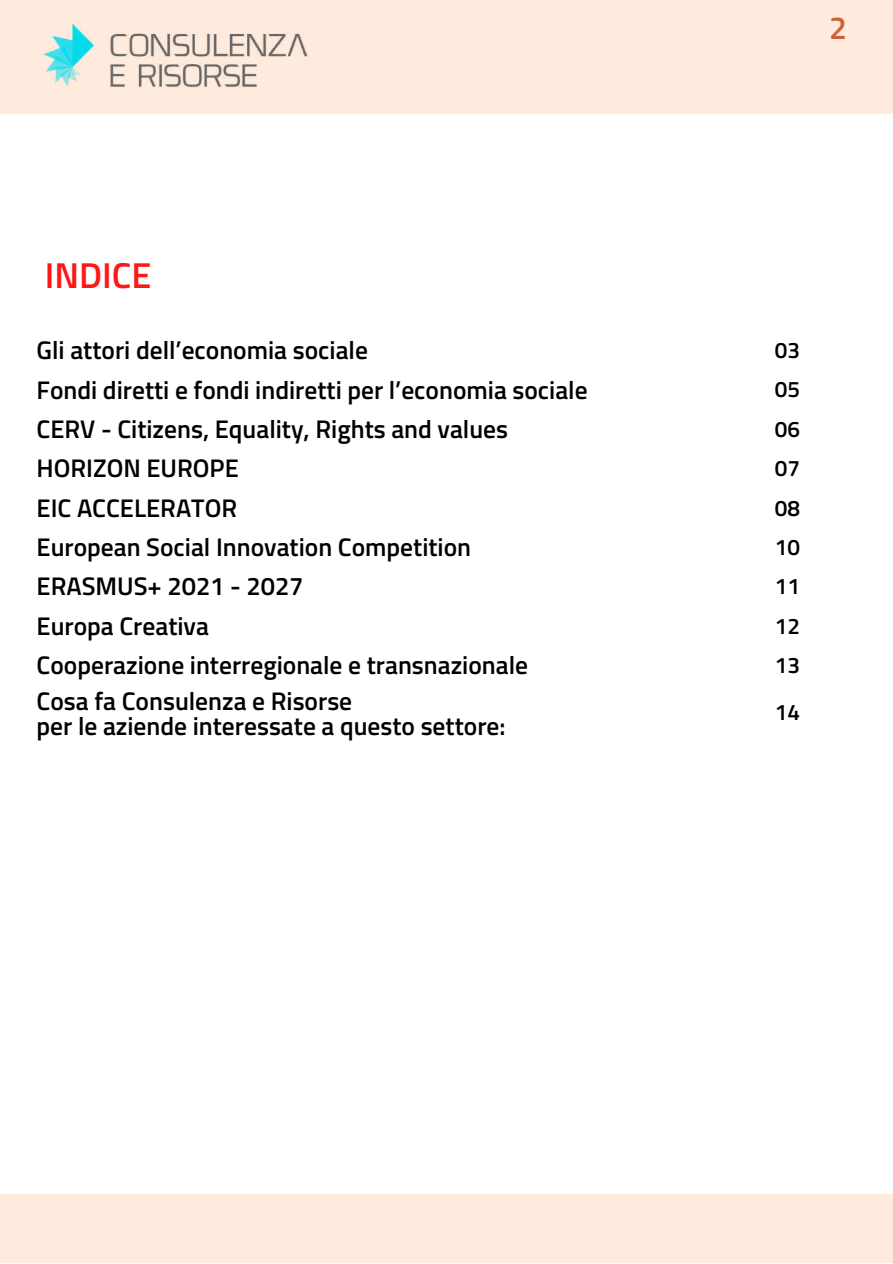
<style>
.page{position:relative;width:893px;height:1264px;background:#fff}
.page>*{position:absolute;margin:0;border:0;box-sizing:border-box;transform-origin:0 0}
.t1{font:600 36px "Titillium Web";color:#ff1616}
.t2{font:600 31.95px "Titillium Web";color:#cd6238}
.t3{font:600 25.5px/39.3px "Titillium Web";color:#000}
.t4{font:600 22.5px/39.3px "Titillium Web";color:#000;text-align:justify}
</style>
<div class="page">
<img style="left:41px;top:21px;width:275px;height:73px">
<h1 class="t1" style="left:45px;top:247px;width:108px">INDICE</h1>
<p class="t3" style="left:37px;top:330px;width:552px">Gli attori dell’economia sociale<br>Fondi diretti e fondi indiretti per l’economia sociale<br>CERV - Citizens, Equality, Rights and values<br>HORIZON EUROPE<br>EIC ACCELERATOR<br>European Social Innovation Competition<br>ERASMUS+ 2021 - 2027<br>Europa Creativa<br>Cooperazione interregionale e transnazionale</p>
<p class="t3" style="left:37px;top:688px;width:470px;line-height:24.8px">Cosa fa Consulenza e Risorse<br>per le aziende interessate a questo settore:</p>
<p class="t2" style="left:829px;top:3px;width:19px">2</p>
<p class="t4" style="left:774px;top:330px;width:27px">03<br>05<br>06<br>07<br>08<br>10<br>11<br>12<br>13</p>
<p class="t4" style="left:774px;top:692px;width:27px">14</p>
</div>
